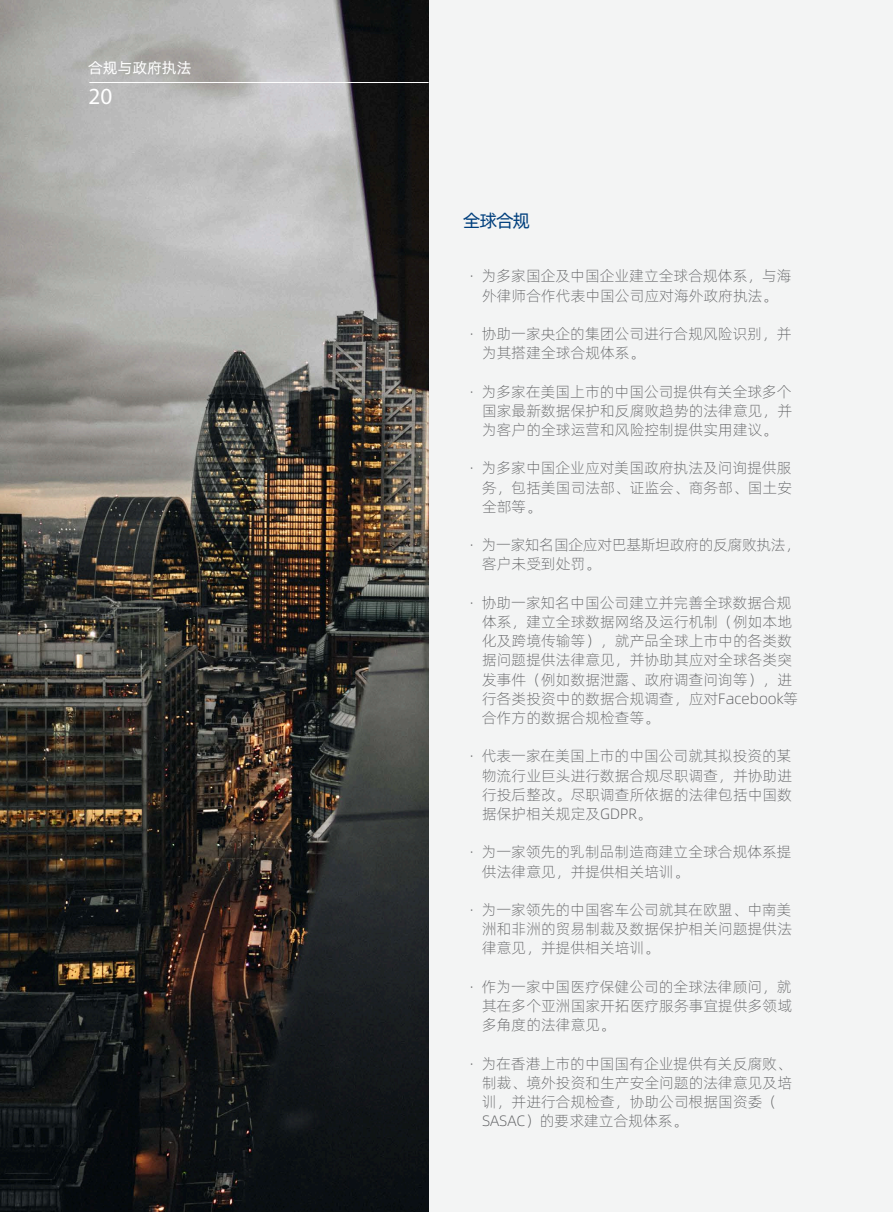
<style>
.page{position:relative;width:893px;height:1212px;background:#f3f4f4}
.page>*{position:absolute;margin:0;border:0;box-sizing:border-box;transform-origin:0 0}
.t1{font:23.1px "Myriad Pro";color:#fff}
.t2{font:18px "Alibaba Pu Hui Ti R";color:#003f7d}
.t3{font:15px/19.2px "Alibaba Pu Hui Ti L";color:#58595b;text-align:justify}
.t4{font:15px/19.2px "Alibaba Pu Hui Ti L";letter-spacing:-.02em;color:#58595b}
.t5{font:15px "Alibaba Pu Hui Ti R";color:#fff}
</style>
<div class="page">
<img style="left:0;top:0;width:429px;height:1212px">
<hr style="left:89px;top:82px;width:340px;height:1px;background:#fff">
<p class="t5" style="left:88px;top:56px;width:105px">合规与政府执法</p>
<h1 class="t1" style="left:88px;top:84px;width:25px">20</h1>
<p class="t2" style="left:463px;top:207px;width:69px">全球合规</p>
<p class="t3" style="left:470px;top:266px;width:323px;text-align:center">· 为多家国企及中国企业建立全球合规体系，与海外律师合作代表中国公司应对海外政府执法。</p>
<p class="t3" style="left:482px;top:323px;width:311px;text-indent:-12px">· 协助一家央企的集团公司进行合规风险识别，并为其搭建全球合规体系。</p>
<p class="t3" style="left:482px;top:381px;width:311px;text-indent:-12px">· 为多家在美国上市的中国公司提供有关全球多个国家最新数据保护和反腐败趋势的法律意见，并为客户的全球运营和风险控制提供实用建议。</p>
<p class="t3" style="left:482px;top:458px;width:311px;text-indent:-12px">· 为多家中国企业应对美国政府执法及问询提供服务，包括美国司法部、证监会、商务部、国土安全部等。</p>
<p class="t4" style="left:482px;top:534px;width:320px;text-indent:-12px">· 为一家知名国企应对巴基斯坦政府的反腐败执法，客户未受到处罚。</p>
<p class="t3" style="left:482px;top:592px;width:318px;text-align:left;text-indent:-12px">· 协助一家知名中国公司建立并完善全球数据合规体系，建立全球数据网络及运行机制（例如本地化及跨境传输等），就产品全球上市中的各类数据问题提供法律意见，并协助其应对全球各类突发事件（例如数据泄露、政府调查问询等），进行各类投资中的数据合规调查，应对Facebook等合作方的数据合规检查等。</p>
<p class="t3" style="left:482px;top:746px;width:311px;text-indent:-12px">· 代表一家在美国上市的中国公司就其拟投资的某物流行业巨头进行数据合规尽职调查，并协助进行投后整改。尽职调查所依据的法律包括中国数据保护相关规定及GDPR。</p>
<p class="t3" style="left:482px;top:842px;width:311px;text-indent:-12px">· 为一家领先的乳制品制造商建立全球合规体系提供法律意见，并提供相关培训。</p>
<p class="t3" style="left:482px;top:899px;width:311px;text-indent:-12px">· 为一家领先的中国客车公司就其在欧盟、中南美洲和非洲的贸易制裁及数据保护相关问题提供法律意见，并提供相关培训。</p>
<p class="t3" style="left:482px;top:976px;width:311px;text-indent:-12px">· 作为一家中国医疗保健公司的全球法律顾问，就其在多个亚洲国家开拓医疗服务事宜提供多领域多角度的法律意见。</p>
<p class="t3" style="left:482px;top:1053px;width:311px;text-align:left;text-indent:-12px">· 为在香港上市的中国国有企业提供有关反腐败、制裁、境外投资和生产安全问题的法律意见及培训，并进行合规检查，协助公司根据国资委（<br>SASAC）的要求建立合规体系。</p>
</div>
